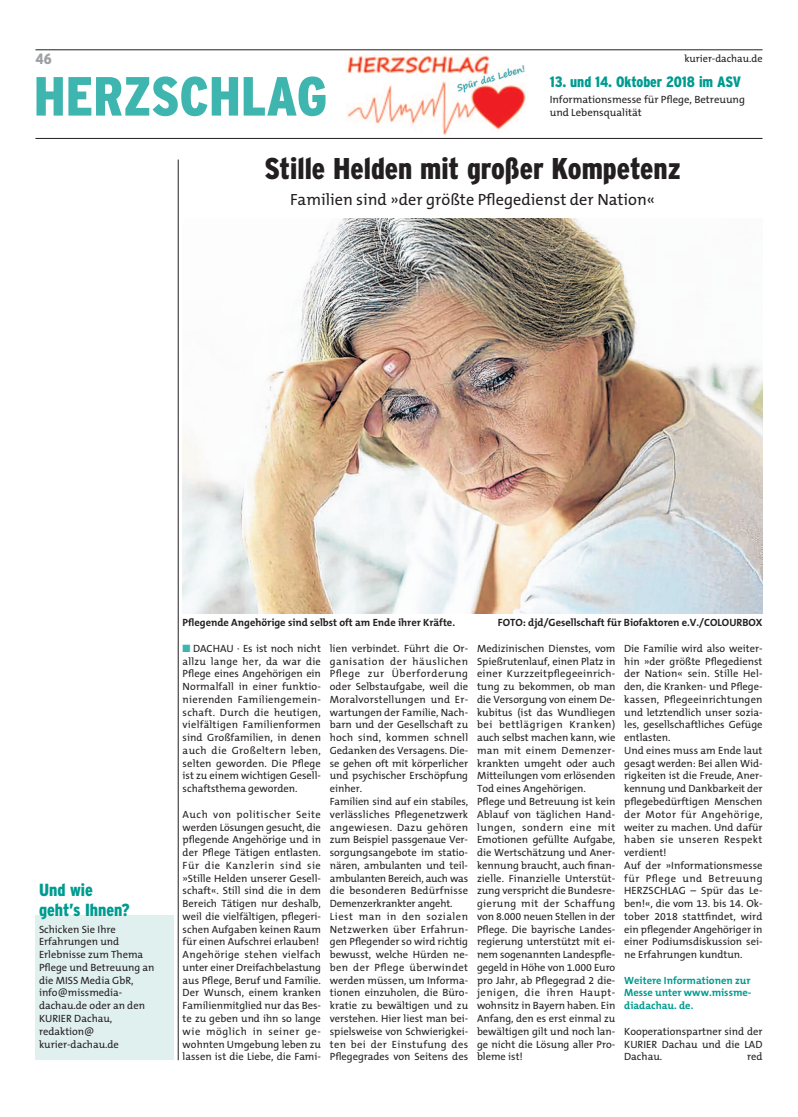
<style>
.page{position:relative;width:798px;height:1117px;background:#fff}
.page>*{position:absolute;margin:0;border:0;box-sizing:border-box;transform-origin:0 0}
.t1{font:900 condensed 55px "Interstate Plus";color:#3eb5af}
.t2{font:900 condensed 30px "Interstate Plus";color:#231f20}
.t3{font:900 condensed 17.5px/19.1px "Interstate Plus";color:#009b90}
.t4{font:16.25px "The Mix B5 Plain";color:#231f20}
.t5{font:900 condensed 15px "Interstate Plus";color:#009b90}
.t6{font:900 condensed 15px "Interstate Plus";color:#9d9fa2}
.t7{font:10.5px/12.8px "The Mix B5 Plain";color:#231f20}
.t8{font:700 10.5px "The Mix B7";color:#231f20}
.t9{font:700 10.5px/12.8px "The Mix B7";color:#009b90;text-align:justify}
.t10{font:10.25px "The Mix B5 Plain";color:#231f20}
.s1{color:#3eb5af}
</style>
<div class="page">
<hr style="left:35px;top:50px;width:727px;height:1px;background:#231f20">
<hr style="left:35px;top:138px;width:727px;height:1px;background:#231f20">
<img style="left:346px;top:55px;width:179px;height:80px">
<hr style="left:178px;top:159px;width:1px;height:900px;background:#231f20">
<div style="left:35px;top:915px;width:139px;height:144px;background:#e0f0ef"></div>
<img style="left:182px;top:218px;width:580px;height:395px">
<h3 class="t6" style="left:35px;top:53px;width:18px">46</h3>
<p class="t10" style="left:684px;top:54px;width:79px">kurier-dachau.de</p>
<h1 class="t1" style="left:34px;top:76px;width:295px">HERZSCHLAG</h1>
<h3 class="t5" style="left:549px;top:76px;width:193px">13. und 14. Oktober 2018 im ASV</h3>
<p class="t7" style="left:549px;top:94px;width:197px">Informationsmesse für Pflege, Betreuung und Lebensqualität</p>
<h2 class="t2" style="left:264px;top:158px;width:418px">Stille Helden mit großer Kompetenz</h2>
<h3 class="t4" style="left:290px;top:193px;width:366px">Familien sind »der größte Pflegedienst der Nation«</h3>
<h3 class="t3" style="left:39px;top:881px;width:92px">Und wie geht’s Ihnen?</h3>
<p class="t7" style="left:39px;top:923px;width:117px">Schicken Sie Ihre<br>Erfahrungen und<br>Erlebnisse zum Thema<br>Pflege und Betreuung an die MISS Media GbR, info@missmedia&shy;dachau.de oder an den<br>KURIER Dachau, redaktion@ kurier-dachau.de</p>
<p class="t8" style="left:182px;top:618px;width:274px">Pflegende Angehörige sind selbst oft am Ende ihrer Kräfte.</p>
<p class="t8" style="left:497px;top:618px;width:266px">FOTO: djd/Gesellschaft für Biofaktoren e.V./COLOURBOX</p>
<p class="t7" style="left:182px;top:642px;width:140px;text-align:justify"><span class="s1">■</span> DACHAU · Es ist noch nicht allzu lange her, da war die Pflege eines Angehörigen ein Normalfall in einer funktio&shy;nierenden Familiengemein&shy;schaft. Durch die heutigen, vielfältigen Familienformen sind Großfamilien, in denen auch die Großeltern leben, selten geworden. Die Pflege ist zu einem wichtigen Gesell&shy;schaftsthema geworden.</p>
<p class="t7" style="left:182px;top:808px;width:140px">Auch von politischer Seite werden Lösungen gesucht, die pflegende Angehörige und in der Pflege Tätigen entlasten.<br>Für die Kanzlerin sind sie »Stille Helden unserer Gesell&shy;schaft«. Still sind die in dem<br>Bereich Tätigen nur deshalb, weil die vielfältigen, pflegeri&shy;schen Aufgaben keinen Raum für einen Aufschrei erlauben!<br>Angehörige stehen vielfach unter einer Dreifachbelastung aus Pflege, Beruf und Familie.<br>Der Wunsch, einem kranken<br>Familienmitglied nur das Bes&shy;te zu geben und ihn so lange wie möglich in seiner ge&shy;wohnten Umgebung leben zu lassen ist die Liebe, die Fami-</p>
<p class="t7" style="left:330px;top:642px;width:140px">lien verbindet. Führt die Or&shy;ganisation der häuslichen<br>Pflege zur Überforderung oder Selbstaufgabe, weil die<br>Moralvorstellungen und Er&shy;wartungen der Familie, Nach&shy;barn und der Gesellschaft zu hoch sind, kommen schnell<br>Gedanken des Versagens. Die&shy;se gehen oft mit körperlicher und psychischer Erschöpfung einher.<br>Familien sind auf ein stabiles, verlässliches Pflegenetzwerk angewiesen. Dazu gehören zum Beispiel passgenaue Ver&shy;sorgungsangebote im statio&shy;nären, ambulanten und teil&shy;ambulanten Bereich, auch was die besonderen Bedürfnisse<br>Demenzerkrankter angeht.<br>Liest man in den sozialen<br>Netzwerken über Erfahrun&shy;gen Pflegender so wird richtig bewusst, welche Hürden ne&shy;ben der Pflege überwindet werden müssen, um Informa&shy;tionen einzuholen, die Büro&shy;kratie zu bewältigen und zu verstehen. Hier liest man bei&shy;spielsweise von Schwierigkei&shy;ten bei der Einstufung des<br>Pflegegrades von Seitens des</p>
<p class="t7" style="left:477px;top:642px;width:140px">Medizinischen Dienstes, vom<br>Spießrutenlauf, einen Platz in einer Kurzzeitpflegeeinrich&shy;tung zu bekommen, ob man die Versorgung von einem De&shy;kubitus (ist das Wundliegen bei bettlägrigen Kranken) auch selbst machen kann, wie man mit einem Demenzer&shy;krankten umgeht oder auch<br>Mitteilungen vom erlösenden<br>Tod eines Angehörigen.<br>Pflege und Betreuung ist kein<br>Ablauf von täglichen Hand&shy;lungen, sondern eine mit<br>Emotionen gefüllte Aufgabe, die Wertschätzung und Aner&shy;kennung braucht, auch finan&shy;zielle. Finanzielle Unterstüt&shy;zung verspricht die Bundesre&shy;gierung mit der Schaffung von 8.000 neuen Stellen in der<br>Pflege. Die bayrische Landes&shy;regierung unterstützt mit ei&shy;nem sogenannten Landespfle&shy;gegeld in Höhe von 1.000 Euro pro Jahr, ab Pflegegrad 2 die&shy;jenigen, die ihren Haupt&shy;wohnsitz in Bayern haben. Ein<br>Anfang, den es erst einmal zu bewältigen gilt und noch lan&shy;ge nicht die Lösung aller Pro&shy;bleme ist!</p>
<p class="t7" style="left:624px;top:642px;width:140px">Die Familie wird also weiter&shy;hin »der größte Pflegedienst der Nation« sein. Stille Hel&shy;den, die Kranken- und Pflege&shy;kassen, Pflegeeinrichtungen und letztendlich unser sozia&shy;les, gesellschaftliches Gefüge entlasten.<br>Und eines muss am Ende laut gesagt werden: Bei allen Wid&shy;rigkeiten ist die Freude, Aner&shy;kennung und Dankbarkeit der pflegebedürftigen Menschen der Motor für Angehörige, weiter zu machen. Und dafür haben sie unseren Respekt verdient!<br>Auf der »Informationsmesse für Pflege und Betreuung<br>HERZSCHLAG – Spür das Le&shy;ben!«, die vom 13. bis 14. Ok&shy;tober 2018 stattfindet, wird ein pflegender Angehöriger in einer Podiumsdiskussion sei&shy;ne Erfahrungen kundtun.</p>
<p class="t9" style="left:624px;top:974px;width:129px">Weitere Informationen zur Messe unter www.missme&shy;diadachau. de.</p>
<p class="t7" style="left:624px;top:1025px;width:140px;text-align:justify">Kooperationspartner sind der KURIER Dachau und die LAD Dachau.</p>
<p class="t7" style="left:746px;top:1051px;width:17px">red</p>
</div>
